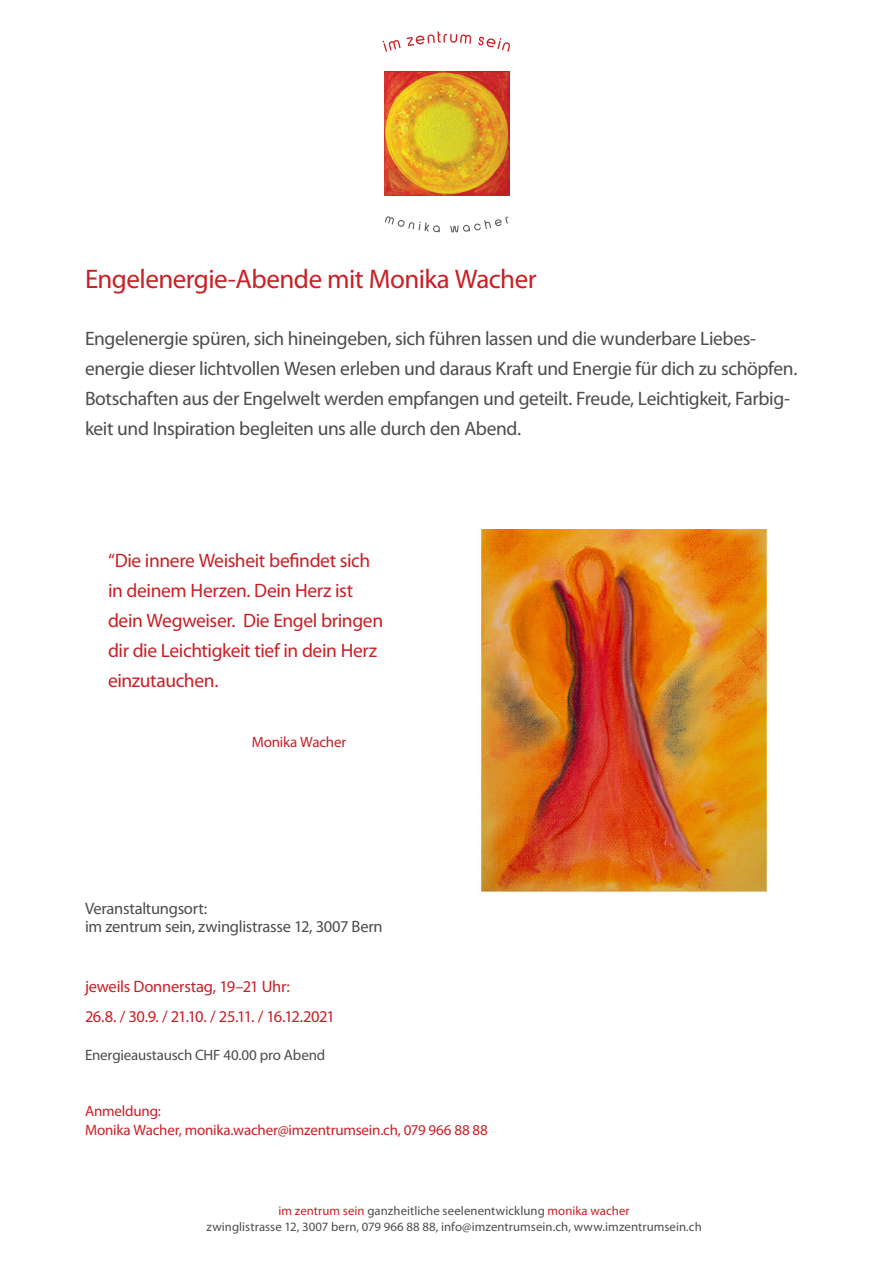
<style>
.page{position:relative;width:893px;height:1263px;background:#fff}
.page>*{position:absolute;margin:0;border:0;box-sizing:border-box;transform-origin:0 0}
.t1{font:27px "Myriad Pro";letter-spacing:-.02em;color:#c82026}
.t2{font:19.5px/30px "Myriad Pro";letter-spacing:-.02em;color:#4b4c4d}
.t3{font:19.5px/30px "Myriad Pro";letter-spacing:-.02em;color:#c82026}
.t4{font:16.5px "Myriad Pro";letter-spacing:-.015em;color:#4b4c4d}
.t5{font:16.5px "Myriad Pro";letter-spacing:-.06em;color:#c82026}
.t6{font:16.5px "Myriad Pro";letter-spacing:-.02em;color:#c82026}
.t7{font:15px/18.8px "Myriad Pro";letter-spacing:-.01em;color:#c82026}
.t8{font:15px "Myriad Pro";letter-spacing:-.01em;color:#4b4c4d}
.t9{font:12.75px "Myriad Pro";letter-spacing:.005em;color:#4b4c4d}
.s1{color:#c82026}
</style>
<div class="page">
<svg style="left:385px;top:216px;width:55px;height:16px"></svg>
<svg style="left:450px;top:216px;width:58px;height:16px"></svg>
<img style="left:384px;top:72px;width:125px;height:123px">
<svg style="left:383px;top:40px;width:18px;height:12px"></svg>
<svg style="left:407px;top:31px;width:64px;height:15px"></svg>
<svg style="left:478px;top:37px;width:32px;height:15px"></svg>
<img style="left:481px;top:530px;width:286px;height:362px">
<p class="t1" style="left:85px;top:262px;width:453px">Engelenergie-Abende mit Monika Wacher</p>
<p class="t2" style="left:85px;top:323px;width:714px">Engelenergie spüren, sich hineingeben, sich führen lassen und die wunderbare Liebes&shy;energie dieser lichtvollen Wesen erleben und daraus Kraft und Energie für dich zu schöpfen.<br>Botschaften aus der Engelwelt werden empfangen und geteilt. Freude, Leichtigkeit, Farbig&shy;keit und Inspiration begleiten uns alle durch den Abend.</p>
<p class="t3" style="left:108px;top:545px;width:277px">“Die innere Weisheit befindet sich in deinem Herzen. Dein Herz ist dein Wegweiser. Die Engel bringen dir die Leichtigkeit tief in dein Herz einzutauchen.</p>
<p class="t7" style="left:252px;top:732px;width:96px">Monika Wacher</p>
<p class="t4" style="left:85px;top:898px;width:124px">Veranstaltungsort:</p>
<p class="t4" style="left:85px;top:917px;width:299px">im zentrum sein, zwinglistrasse 12, 3007 Bern</p>
<p class="t6" style="left:85px;top:977px;width:206px">jeweils Donnerstag, 19–21 Uhr:</p>
<p class="t5" style="left:85px;top:1007px;width:251px">26.8. / 30.9. / 21.10. / 25.11. / 16.12.2021</p>
<p class="t8" style="left:85px;top:1045px;width:242px">Energieaustausch CHF 40.00 pro Abend</p>
<p class="t7" style="left:85px;top:1101px;width:404px">Anmeldung:<br>Monika Wacher, monika.wacher@imzentrumsein.ch, 079 966 88 88</p>
<p class="t9" style="left:278px;top:1203px;width:353px"><span class="s1">im zentrum sein</span> ganzheitliche seelenentwicklung <span class="s1">monika wacher</span></p>
<p class="t9" style="left:207px;top:1219px;width:497px">zwinglistrasse 12, 3007 bern, 079 966 88 88, info@imzentrumsein.ch, www.imzentrumsein.ch</p>
</div>
